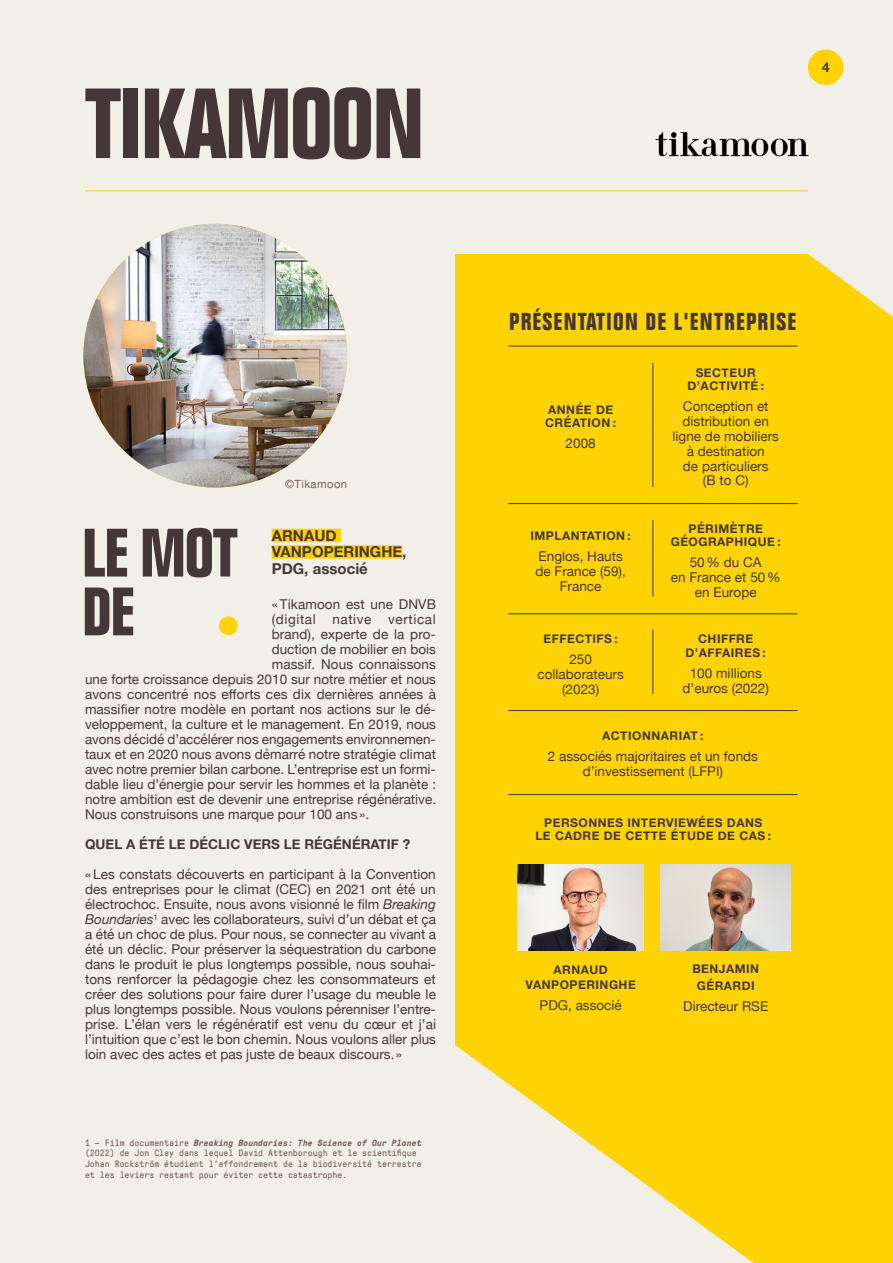
<style>
.page{position:relative;width:893px;height:1263px;background:#f2efe8}
.page>*{position:absolute;margin:0;border:0;box-sizing:border-box;transform-origin:0 0}
.t1{font:700 condensed 97.35px "Folio";letter-spacing:-.02em;color:#453638}
.t2{font:700 condensed 66.9px "Folio";letter-spacing:-.02em;color:#453638}
.t3{font:700 condensed 24px "Folio";letter-spacing:.05em;color:#453638}
.t4{font:700 15px "Helvetica Neue";color:#453638}
.t5{font:13.5px/14.9px "Helvetica Neue";color:#453638;text-align:center}
.t6{font:700 13.5px "Helvetica Neue";color:#453638}
.t7{font:13.5px "Helvetica Neue";letter-spacing:.045em;color:#453638}
.t8{font:700 13.35px "Helvetica Neue";color:#453638}
.t9{font:700 12px/13.5px "Helvetica Neue";letter-spacing:.04em;color:#453638;text-align:center}
.t10{font:11.25px "Helvetica Neue";letter-spacing:.04em;color:#76625b}
.t11{font:9px/10.8px "GT Pressura Mono";color:#76625b}
.s1{font-style:italic}
.s2{font-family:"Pressura Mono";font-weight:700;font-style:italic}
</style>
<div class="page">
<img style="left:83px;top:224px;width:264px;height:263px;border-radius:132px">
<div style="left:808px;top:50px;width:35px;height:35px;background:#fed304;border-radius:50%"></div>
<div style="left:272px;top:529px;width:69px;height:13px;background:#fed304"></div>
<div style="left:272px;top:545px;width:130px;height:14px;background:#fed304"></div>
<div style="left:219px;top:616px;width:19px;height:19px;background:#fed304;border-radius:50%"></div>
<hr style="left:85px;top:190px;width:723px;height:1px;background:#fed304">
<svg style="left:455px;top:254px;width:438px;height:1009px;background:#fcd517"></svg>
<hr style="left:508px;top:346px;width:289px;height:1px;background:#453638">
<hr style="left:508px;top:503px;width:289px;height:1px;background:#453638">
<hr style="left:508px;top:613px;width:289px;height:1px;background:#453638">
<hr style="left:508px;top:710px;width:289px;height:1px;background:#453638">
<hr style="left:508px;top:794px;width:289px;height:1px;background:#453638">
<hr style="left:652px;top:363px;width:1px;height:124px;background:#453638">
<hr style="left:652px;top:520px;width:1px;height:77px;background:#453638">
<hr style="left:652px;top:630px;width:1px;height:64px;background:#453638">
<img style="left:517px;top:865px;width:127px;height:86px">
<img style="left:661px;top:865px;width:129px;height:86px">
<img style="left:655px;top:132px;width:154px;height:25px">
<p class="t1" style="left:85px;top:70px;width:341px">TIKAMOON</p>
<p class="t10" style="left:285px;top:476px;width:64px">©Tikamoon</p>
<p class="t2" style="left:82px;top:516px;width:157px">LE MOT</p>
<p class="t2" style="left:82px;top:575px;width:55px">DE</p>
<p class="t4" style="left:272px;top:524px;width:66px">ARNAUD</p>
<p class="t4" style="left:272px;top:540px;width:136px">VANPOPERINGHE,</p>
<p class="t4" style="left:272px;top:557px;width:98px">PDG, associé</p>
<p class="t5" style="left:272px;top:598px;width:166px">«Tikamoon est une DNVB</p>
<p class="t7" style="left:272px;top:609px;width:166px">(digital native vertical</p>
<p class="t5" style="left:272px;top:628px;width:166px">brand), experte de la pro-</p>
<p class="t5" style="left:272px;top:643px;width:166px">duction de mobilier en bois</p>
<p class="t5" style="left:272px;top:658px;width:166px">massif. Nous connaissons</p>
<p class="t5" style="left:85px;top:673px;width:352px">une forte croissance depuis 2010 sur notre métier et nous</p>
<p class="t5" style="left:85px;top:688px;width:352px">avons concentré nos efforts ces dix dernières années à</p>
<p class="t5" style="left:85px;top:703px;width:352px">massifier notre modèle en portant nos actions sur le dé-</p>
<p class="t5" style="left:85px;top:718px;width:352px">veloppement, la culture et le management. En 2019, nous</p>
<p class="t5" style="left:85px;top:733px;width:352px">avons décidé d’accélérer nos engagements environnemen-</p>
<p class="t5" style="left:85px;top:748px;width:353px">taux et en 2020 nous avons démarré notre stratégie climat</p>
<p class="t5" style="left:85px;top:763px;width:352px">avec notre premier bilan carbone. L’entreprise est un formi-</p>
<p class="t5" style="left:85px;top:778px;width:353px">dable lieu d’énergie pour servir les hommes et la planète :</p>
<p class="t5" style="left:85px;top:793px;width:353px">notre ambition est de devenir une entreprise régénérative.</p>
<p class="t5" style="left:85px;top:808px;width:286px">Nous construisons une marque pour 100 ans».</p>
<p class="t6" style="left:85px;top:834px;width:327px">QUEL A ÉTÉ LE DÉCLIC VERS LE RÉGÉNÉRATIF ?</p>
<p class="t5" style="left:85px;top:867px;width:353px;text-align:justify">«Les constats découverts en participant à la Convention des entreprises pour le climat (CEC) en 2021 ont été un électrochoc. Ensuite, nous avons visionné le film <span class="s1">Breaking Boundaries</span><sup>1</sup> avec les collaborateurs, suivi d’un débat et ça a été un choc de plus. Pour nous, se connecter au vivant a été un déclic. Pour préserver la séquestration du carbone dans le produit le plus longtemps possible, nous souhai&shy;tons renforcer la pédagogie chez les consommateurs et créer des solutions pour faire durer l’usage du meuble le plus longtemps possible. Nous voulons pérenniser l’entre&shy;prise. L’élan vers le régénératif est venu du cœur et j’ai l’intuition que c’est le bon chemin. Nous voulons aller plus loin avec des actes et pas juste de beaux discours.»</p>
<p class="t11" style="left:85px;top:1136px;width:338px">1 — Film documentaire <span class="s2">Breaking Boundaries: The Science of Our Planet </span>(2022) de Jon Clay dans lequel David Attenborough et le scientifique Johan Rockström étudient l’effondrement de la biodiversité terrestre et les leviers restant pour éviter cette catastrophe.</p>
<p class="t8" style="left:822px;top:57px;width:9px">4</p>
<p class="t3" style="left:509px;top:308px;width:288px">PRÉSENTATION DE L'ENTREPRISE</p>
<p class="t9" style="left:687px;top:366px;width:78px">SECTEUR<br>D’ACTIVITÉ :</p>
<p class="t5" style="left:672px;top:399px;width:108px">Conception et distribution en ligne de mobiliers à destination<br>de particuliers<br>(B to C)</p>
<p class="t9" style="left:671px;top:522px;width:112px">PÉRIMÈTRE<br>GÉOGRAPHIQUE :</p>
<p class="t5" style="left:671px;top:555px;width:111px">50% du CA<br>en France et 50% en Europe</p>
<p class="t9" style="left:686px;top:633px;width:82px">CHIFFRE<br>D’AFFAIRES :</p>
<p class="t5" style="left:683px;top:666px;width:88px">100 millions d’euros (2022)</p>
<p class="t9" style="left:545px;top:403px;width:72px;text-align:left">ANNÉE DE<br>CRÉATION :</p>
<p class="t5" style="left:566px;top:437px;width:32px">2008</p>
<p class="t9" style="left:530px;top:529px;width:102px">IMPLANTATION :</p>
<p class="t5" style="left:535px;top:549px;width:92px">Englos, Hauts de France (59),<br>France</p>
<p class="t9" style="left:543px;top:633px;width:76px">EFFECTIFS :</p>
<p class="t5" style="left:537px;top:653px;width:88px">250 collaborateurs (2023)</p>
<p class="t9" style="left:602px;top:729px;width:103px">ACTIONNARIAT :</p>
<p class="t5" style="left:548px;top:749px;width:212px">2 associés majoritaires et un fonds d’investissement (LFPI)</p>
<p class="t9" style="left:535px;top:816px;width:237px">PERSONNES INTERVIEWÉES DANS<br>LE CADRE DE CETTE ÉTUDE DE CAS :</p>
<p class="t9" style="left:526px;top:962px;width:112px;line-height:14.9px">ARNAUD<br>VANPOPERINGHE</p>
<p class="t5" style="left:540px;top:998px;width:84px">PDG, associé</p>
<p class="t9" style="left:692px;top:961px;width:68px;line-height:16.5px">BENJAMIN<br>GÉRARDI</p>
<p class="t5" style="left:683px;top:999px;width:87px">Directeur RSE</p>
</div>
